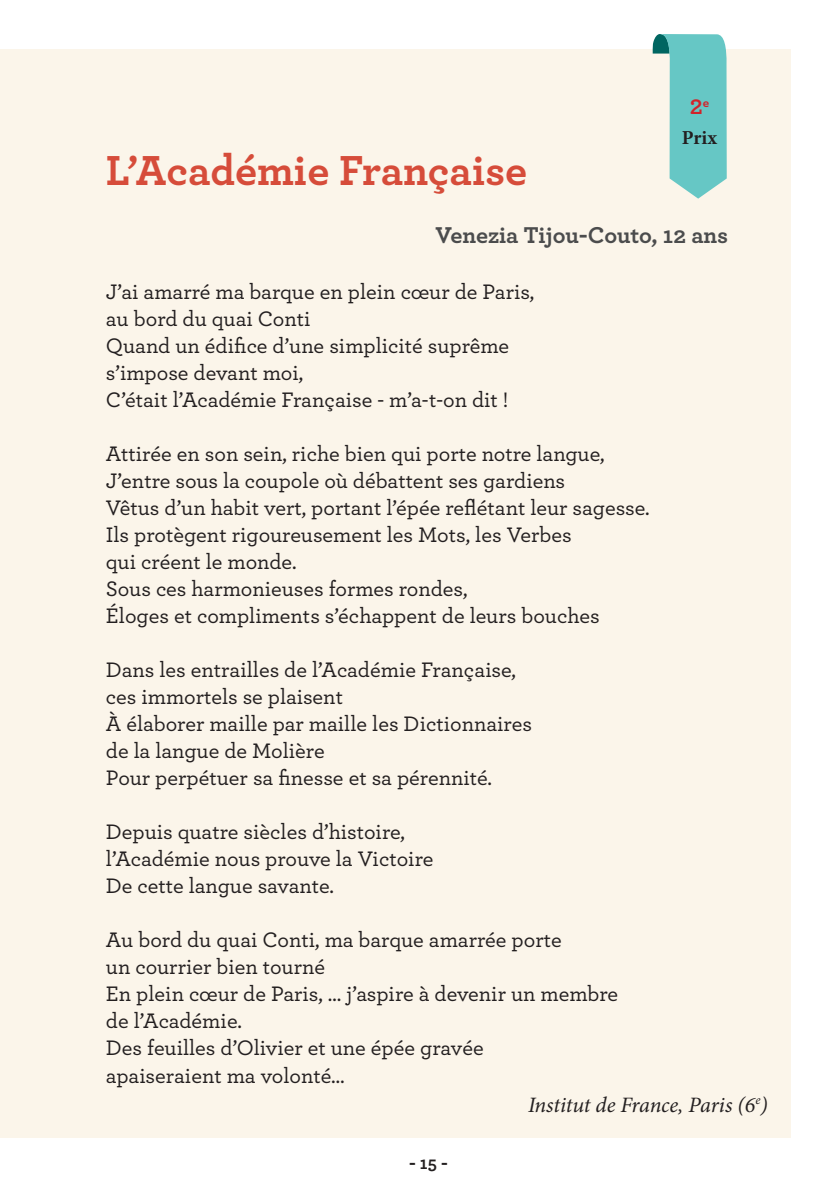
<style>
.page{position:relative;width:840px;height:1191px;background:#fff}
.page>*{position:absolute;margin:0;border:0;box-sizing:border-box;transform-origin:0 0}
.t1{font:700 44px "Archer";letter-spacing:-.005em;color:#d64c3a}
.t2{font:700 24px "Archer";letter-spacing:-.005em;color:#4b4c4d}
.t3{font:500 22px/27px "Archer";color:#231f20}
.t4{font:italic 22px "Minion Pro";letter-spacing:-.01em;color:#231f20}
.t5{font:700 22px "Archer";color:#d1232a}
.t6{font:700 19.8px "Minion Pro";color:#231f20}
.t7{font:700 18px "Archer";color:#231f20}
</style>
<div class="page">
<div style="left:0;top:49px;width:790px;height:1089px;background:#fbf5ea"></div>
<svg style="left:652px;top:34px;width:74px;height:165px"></svg>
<p class="t5" style="left:689px;top:89px;width:21px">2<sup>e</sup></p>
<p class="t6" style="left:681px;top:123px;width:37px">Prix</p>
<p class="t1" style="left:106px;top:136px;width:422px">L’Académie Française</p>
<p class="t2" style="left:435px;top:216px;width:294px">Venezia Tijou-Couto, 12 ans</p>
<p class="t3" style="left:106px;top:277px;width:430px">J’ai amarré ma barque en plein cœur de Paris, au bord du quai Conti</p>
<p class="t3" style="left:106px;top:331px;width:404px">Quand un édifice d’une simplicité suprême s’impose devant moi,</p>
<p class="t3" style="left:106px;top:385px;width:404px">C’était l’Académie Française - m’a-t-on dit !</p>
<p class="t3" style="left:106px;top:439px;width:500px">Attirée en son sein, riche bien qui porte notre langue,</p>
<p class="t3" style="left:106px;top:466px;width:460px">J’entre sous la coupole où débattent ses gardiens</p>
<p class="t3" style="left:106px;top:493px;width:545px">Vêtus d’un habit vert, portant l’épée reflétant leur sagesse.</p>
<p class="t3" style="left:106px;top:520px;width:467px">Ils protègent rigoureusement les Mots, les Verbes qui créent le monde.</p>
<p class="t3" style="left:106px;top:574px;width:363px">Sous ces harmonieuses formes rondes,</p>
<p class="t3" style="left:106px;top:601px;width:495px">Éloges et compliments s’échappent de leurs bouches</p>
<p class="t3" style="left:106px;top:655px;width:411px">Dans les entrailles de l’Académie Française, ces immortels se plaisent</p>
<p class="t3" style="left:106px;top:709px;width:427px">À élaborer maille par maille les Dictionnaires de la langue de Molière</p>
<p class="t3" style="left:106px;top:763px;width:387px">Pour perpétuer sa finesse et sa pérennité.</p>
<p class="t3" style="left:106px;top:817px;width:329px">Depuis quatre siècles d’histoire, l’Académie nous prouve la Victoire</p>
<p class="t3" style="left:106px;top:871px;width:229px">De cette langue savante.</p>
<p class="t3" style="left:106px;top:925px;width:457px">Au bord du quai Conti, ma barque amarrée porte un courrier bien tourné</p>
<p class="t3" style="left:106px;top:979px;width:513px">En plein cœur de Paris, … j’aspire à devenir un membre de l’Académie.</p>
<p class="t3" style="left:106px;top:1032px;width:379px;line-height:28px">Des feuilles d’Olivier et une épée gravée apaiseraient ma volonté…</p>
<p class="t4" style="left:527px;top:1089px;width:241px">Institut de France, Paris (6<sup>e</sup>)</p>
<p class="t7" style="left:409px;top:1148px;width:40px">- 15 -</p>
</div>
